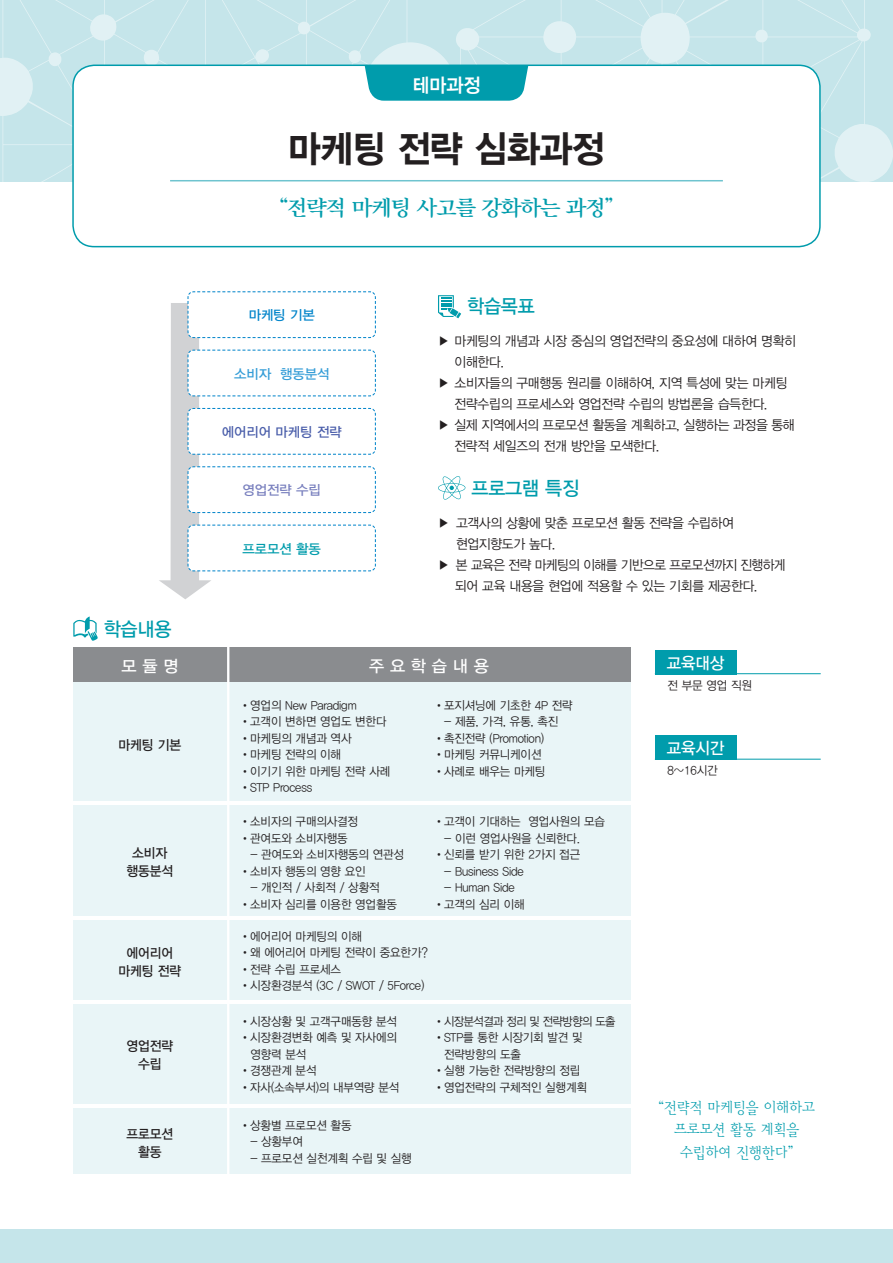
<style>
.page{position:relative;width:893px;height:1263px;background:#fff}
.page>*{position:absolute;margin:0;border:0;box-sizing:border-box;transform-origin:0 0}
.t1{font:37.5px "YDVYGO35";letter-spacing:-.01em;color:#231f20;scale:.95 1}
.t2{font:21px "YDVC Mjo L";letter-spacing:-.075em;color:#009cac}
.t3{font:19.5px "YDVYGO33";letter-spacing:-.01em;color:#009cac;scale:.95 1}
.t4{font:19.5px "YDVYGO34";color:#fff;scale:.95 1}
.t5{font:16.5px "YDVYGO33";letter-spacing:-.01em;color:#fff}
.t6{font:16.5px "YDVYGO33";letter-spacing:-.01em;color:#fff;scale:.95 1}
.t7{font:15px "YDVY Mj O22";color:#009cac;scale:.95 1}
.t8{font:13.5px/21px "YDVYGO32";letter-spacing:-.02em;color:#231f20;scale:.95 1}
.t9{font:13.5px "YDVYGO33";letter-spacing:-.01em;color:#231f20;scale:.95 1}
.t10{font:13.5px "YDVYGO32";letter-spacing:-.04em;color:#231f20;scale:.95 1}
.t11{font:13.5px "YDVYGO33";letter-spacing:-.01em;color:#4a5eaa}
.t12{font:13.5px "YDVYGO33";letter-spacing:-.01em;color:#359dd7}
.t13{font:13.5px "YDVYGO33";letter-spacing:-.01em;color:#7980be}
.t14{font:13.5px "YDVYGO33";letter-spacing:-.01em;color:#009cac}
.t15{font:13.5px "YDVYGO33";color:#0084ca}
.t16{font:12px "YDVYGO32";letter-spacing:-.01em;color:#231f20;scale:.95 1}
.t17{font:12px "YDVYGO32";letter-spacing:-.04em;color:#231f20;scale:.95 1}
</style>
<div class="page">
<svg style="left:1px;top:0;width:410px;height:248px;background:#cde8ed"></svg>
<svg style="left:411px;top:0;width:482px;height:319px"></svg>
<div style="left:0;top:1229px;width:893px;height:34px;background:#c5e5ea"></div>
<svg style="left:0;top:0;width:1px;height:182px"></svg>
<div style="left:73px;top:65px;width:747px;height:182px;background:#fff;border-radius:21px"></div>
<div style="left:72px;top:65px;width:749px;height:182px;border:2px solid #009cac;border-radius:21px"></div>
<svg style="left:365px;top:66px;width:163px;height:35px;background:#0ea1b0"></svg>
<hr style="left:170px;top:180px;width:553px;height:1px;background:#6fc4cf">
<div style="left:655px;top:650px;width:81px;height:24px;background:#009cac"></div>
<div style="left:655px;top:735px;width:81px;height:24px;background:#009cac"></div>
<hr style="left:655px;top:673px;width:166px;height:1px;background:#009cac">
<hr style="left:655px;top:759px;width:166px;height:1px;background:#009cac">
<svg style="left:438px;top:295px;width:23px;height:23px"></svg>
<svg style="left:438px;top:476px;width:27px;height:24px"></svg>
<svg style="left:73px;top:616px;width:25px;height:25px"></svg>
<svg style="left:159px;top:291px;width:217px;height:308px"></svg>
<div style="left:73px;top:678px;width:558px;height:496px;background:#e9f5f7"></div>
<div style="left:73px;top:648px;width:558px;height:34px;background:#8a8c8f"></div>
<hr style="left:73px;top:801px;width:558px;height:3px;background:#fff">
<hr style="left:73px;top:917px;width:558px;height:3px;background:#fff">
<hr style="left:73px;top:1000px;width:558px;height:3px;background:#fff">
<hr style="left:73px;top:1104px;width:558px;height:4px;background:#fff">
<svg style="left:227px;top:648px;width:2px;height:526px"></svg>
<p class="t4" style="left:412px;top:72px;width:73px">테마과정</p>
<p class="t1" style="left:288px;top:123px;width:335px">마케팅 전략 심화과정</p>
<p class="t2" style="left:280px;top:193px;width:335px">“전략적 마케팅 사고를 강화하는 과정”</p>
<p class="t3" style="left:104px;top:616px;width:73px">학습내용</p>
<p class="t15" style="left:249px;top:306px;width:68px">마케팅 기본</p>
<p class="t12" style="left:234px;top:365px;width:97px">소비자 행동분석</p>
<p class="t11" style="left:222px;top:423px;width:121px">에어리어 마케팅 전략</p>
<p class="t13" style="left:243px;top:481px;width:80px">영업전략 수립</p>
<p class="t14" style="left:243px;top:540px;width:80px">프로모션 활동</p>
<p class="t3" style="left:467px;top:293px;width:73px">학습목표</p>
<p class="t8" style="left:438px;top:329px;width:378px">▶ 마케팅의 개념과 시장 중심의 영업전략의 중요성에 대하여 명확히</p>
<p class="t8" style="left:454px;top:350px;width:54px">이해한다.</p>
<p class="t8" style="left:438px;top:371px;width:369px">▶ 소비자들의 구매행동 원리를 이해하여, 지역 특성에 맞는 마케팅</p>
<p class="t8" style="left:454px;top:392px;width:331px">전략수립의 프로세스와 영업전략 수립의 방법론을 습득한다.</p>
<p class="t8" style="left:454px;top:413px;width:360px;text-indent:-16px">▶ 실제 지역에서의 프로모션 활동을 계획하고, 실행하는 과정을 통해 전략적 세일즈의 전개 방안을 모색한다.</p>
<p class="t3" style="left:472px;top:475px;width:115px">프로그램 특징</p>
<p class="t8" style="left:438px;top:512px;width:313px">▶ 고객사의 상황에 맞춘 프로모션 활동 전략을 수립하여</p>
<p class="t8" style="left:456px;top:533px;width:106px">현업지향도가 높다.</p>
<p class="t10" style="left:438px;top:556px;width:367px">▶ 본 교육은 전략 마케팅의 이해를 기반으로 프로모션까지 진행하게</p>
<p class="t8" style="left:455px;top:575px;width:320px">되어 교육 내용을 현업에 적용할 수 있는 기회를 제공한다.</p>
<p class="t5" style="left:122px;top:655px;width:59px">모 듈 명</p>
<p class="t5" style="left:369px;top:655px;width:121px">주 요 학 습 내 용</p>
<p class="t16" style="left:240px;top:697px;width:124px">•영업의 New Paradigm</p>
<p class="t16" style="left:240px;top:713px;width:156px">•고객이 변하면 영업도 변한다</p>
<p class="t16" style="left:240px;top:730px;width:119px">•마케팅의 개념과 역사</p>
<p class="t16" style="left:240px;top:746px;width:108px">•마케팅 전략의 이해</p>
<p class="t16" style="left:240px;top:763px;width:160px">•이기기 위한 마케팅 전략 사례</p>
<p class="t16" style="left:240px;top:779px;width:78px">•STP Process</p>
<p class="t16" style="left:434px;top:697px;width:148px">•포지셔닝에 기초한 4P 전략</p>
<p class="t16" style="left:444px;top:713px;width:121px">- 제품, 가격, 유통, 촉진</p>
<p class="t16" style="left:434px;top:730px;width:118px">•촉진전략 (Promotion)</p>
<p class="t16" style="left:434px;top:746px;width:115px">•마케팅 커뮤니케이션</p>
<p class="t16" style="left:434px;top:763px;width:119px">•사례로 배우는 마케팅</p>
<p class="t9" style="left:118px;top:736px;width:68px">마케팅 기본</p>
<p class="t9" style="left:132px;top:844px;width:38px">소비자</p>
<p class="t9" style="left:126px;top:862px;width:51px">행동분석</p>
<p class="t9" style="left:126px;top:944px;width:51px">에어리어</p>
<p class="t9" style="left:118px;top:962px;width:68px">마케팅 전략</p>
<p class="t9" style="left:126px;top:1037px;width:51px">영업전략</p>
<p class="t9" style="left:138px;top:1055px;width:26px">수립</p>
<p class="t9" style="left:126px;top:1124px;width:51px">프로모션</p>
<p class="t9" style="left:138px;top:1142px;width:26px">활동</p>
<p class="t16" style="left:240px;top:814px;width:126px">•소비자의 구매의사결정</p>
<p class="t16" style="left:240px;top:830px;width:115px">•관여도와 소비자행동</p>
<p class="t16" style="left:250px;top:847px;width:163px">- 관여도와 소비자행동의 연관성</p>
<p class="t16" style="left:240px;top:863px;width:134px">•소비자 행동의 영향 요인</p>
<p class="t16" style="left:250px;top:880px;width:137px">- 개인적 / 사회적 / 상황적</p>
<p class="t16" style="left:240px;top:896px;width:167px">•소비자 심리를 이용한 영업활동</p>
<p class="t16" style="left:240px;top:928px;width:130px">•에어리어 마케팅의 이해</p>
<p class="t16" style="left:240px;top:944px;width:200px">•왜 에어리어 마케팅 전략이 중요한가?</p>
<p class="t16" style="left:240px;top:961px;width:108px">•전략 수립 프로세스</p>
<p class="t16" style="left:240px;top:977px;width:196px">•시장환경분석 (3C / SWOT / 5Force)</p>
<p class="t16" style="left:240px;top:1013px;width:167px">•시장상황 및 고객구매동향 분석</p>
<p class="t16" style="left:240px;top:1029px;width:167px">•시장환경변화 예측 및 자사에의</p>
<p class="t16" style="left:250px;top:1046px;width:60px">영향력 분석</p>
<p class="t16" style="left:240px;top:1062px;width:82px">•경쟁관계 분석</p>
<p class="t16" style="left:240px;top:1079px;width:169px">•자사(소속부서)의 내부역량 분석</p>
<p class="t16" style="left:434px;top:814px;width:182px">•고객이 기대하는 영업사원의 모습</p>
<p class="t16" style="left:444px;top:830px;width:144px">- 이런 영업사원을 신뢰한다.</p>
<p class="t16" style="left:434px;top:847px;width:156px">•신뢰를 받기 위한 2가지 접근</p>
<p class="t16" style="left:444px;top:863px;width:85px">- Business Side</p>
<p class="t16" style="left:444px;top:880px;width:76px">- Human Side</p>
<p class="t16" style="left:434px;top:896px;width:97px">•고객의 심리 이해</p>
<p class="t17" style="left:434px;top:1013px;width:193px">•시장분석결과 정리 및 전략방향의 도출</p>
<p class="t16" style="left:434px;top:1029px;width:158px">•STP를 통한 시장기회 발견 및</p>
<p class="t16" style="left:444px;top:1046px;width:82px">전략방향의 도출</p>
<p class="t16" style="left:434px;top:1062px;width:156px">•실행 가능한 전략방향의 정립</p>
<p class="t16" style="left:434px;top:1079px;width:163px">•영업전략의 구체적인 실행계획</p>
<p class="t16" style="left:240px;top:1117px;width:119px">•상황별 프로모션 활동</p>
<p class="t16" style="left:250px;top:1133px;width:57px">- 상황부여</p>
<p class="t16" style="left:250px;top:1150px;width:171px">- 프로모션 실천계획 수립 및 실행</p>
<p class="t6" style="left:667px;top:651px;width:62px">교육대상</p>
<p class="t16" style="left:668px;top:677px;width:90px">전 부문 영업 직원</p>
<p class="t6" style="left:667px;top:737px;width:62px">교육시간</p>
<p class="t16" style="left:668px;top:763px;width:54px">8~16시간</p>
<p class="t7" style="left:658px;top:1097px;width:166px">“전략적 마케팅을 이해하고</p>
<p class="t7" style="left:674px;top:1119px;width:134px">프로모션 활동 계획을</p>
<p class="t7" style="left:680px;top:1142px;width:121px">수립하여 진행한다”</p>
</div>
